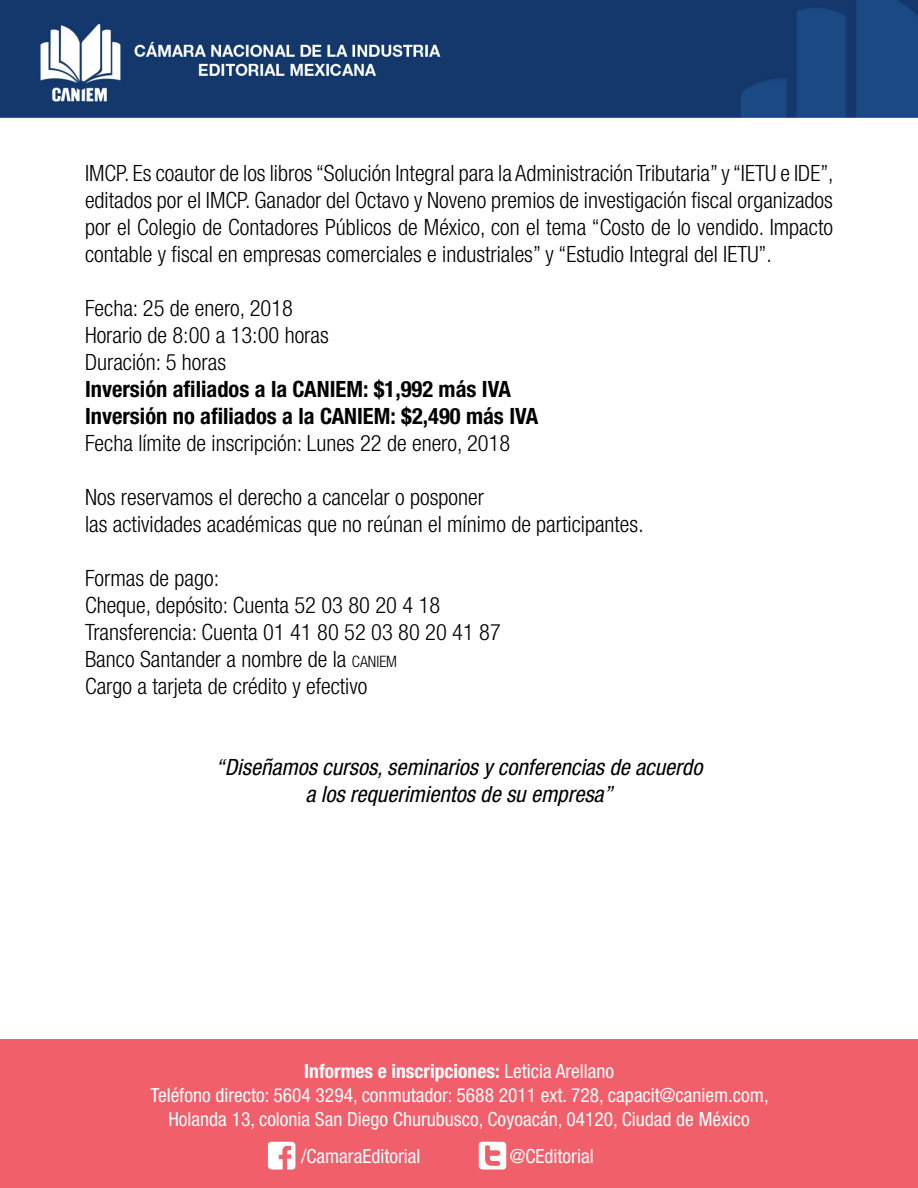
<style>
.page{position:relative;width:918px;height:1188px;background:#fff}
.page>*{position:absolute;margin:0;border:0;box-sizing:border-box;transform-origin:0 0}
.t1{font:300 condensed 22.5px/27px "Helvetica Neue LT Std";color:#000}
.t2{font:700 condensed 22.5px/27px "Helvetica Neue LT Std";color:#000}
.t3{font:italic condensed 22.5px/27px "Helvetica Neue LT Std";color:#000;text-align:center}
.t4{font:condensed 19.5px/24px "Helvetica Neue LT Std";color:#fff;text-align:center}
.s1{font-size:15.75px}
.s2{font-weight:700}
</style>
<div class="page">
<img style="left:0;top:0;width:918px;height:118px">
<div style="left:0;top:1040px;width:918px;height:148px;background:#f15f6a"></div>
<svg style="left:267px;top:1142px;width:29px;height:28px"></svg>
<svg style="left:478px;top:1142px;width:29px;height:28px"></svg>
<p class="t1" style="left:85px;top:159px;width:750px;text-align:justify">IMCP. Es coautor de los libros “Solución Integral para la Administración Tributaria” y “IETU e IDE”, editados por el IMCP. Ganador del Octavo y Noveno premios de investigación fiscal organizados por el Colegio de Contadores Públicos de México, con el tema “Costo de lo vendido. Impacto contable y fiscal en empresas comerciales e industriales” y “Estudio Integral del IETU”.</p>
<p class="t1" style="left:85px;top:294px;width:245px">Fecha: 25 de enero, 2018<br>Horario de 8:00 a 13:00 horas<br>Duración: 5 horas</p>
<p class="t2" style="left:85px;top:375px;width:455px">Inversión afiliados a la CANIEM: $1,992 más IVA<br>Inversión no afiliados a la CANIEM: $2,490 más IVA</p>
<p class="t1" style="left:85px;top:429px;width:427px">Fecha límite de inscripción: Lunes 22 de enero, 2018</p>
<p class="t1" style="left:85px;top:483px;width:560px">Nos reservamos el derecho a cancelar o posponer<br>las actividades académicas que no reúnan el mínimo de participantes.</p>
<p class="t1" style="left:85px;top:564px;width:417px">Formas de pago:<br>Cheque, depósito: Cuenta 52 03 80 20 4 18<br>Transferencia: Cuenta 01 41 80 52 03 80 20 41 87<br>Banco Santander a nombre de la <span class="s1">CANIEM<br></span>Cargo a tarjeta de crédito y efectivo</p>
<p class="t3" style="left:216px;top:754px;width:488px">“Diseñamos cursos, seminarios y conferencias de acuerdo a los requerimientos de su empresa”</p>
<p class="t4" style="left:150px;top:1059px;width:620px"><span class="s2">Informes e inscripciones:</span> Leticia Arellano<br>Teléfono directo: 5604 3294, conmutador: 5688 2011 ext. 728, capacit@caniem.com,<br>Holanda 13, colonia San Diego Churubusco, Coyoacán, 04120, Ciudad de México</p>
<p class="t4" style="left:301px;top:1144px;width:121px">/CamaraEditorial</p>
<p class="t4" style="left:510px;top:1144px;width:85px">@CEditorial</p>
</div>
